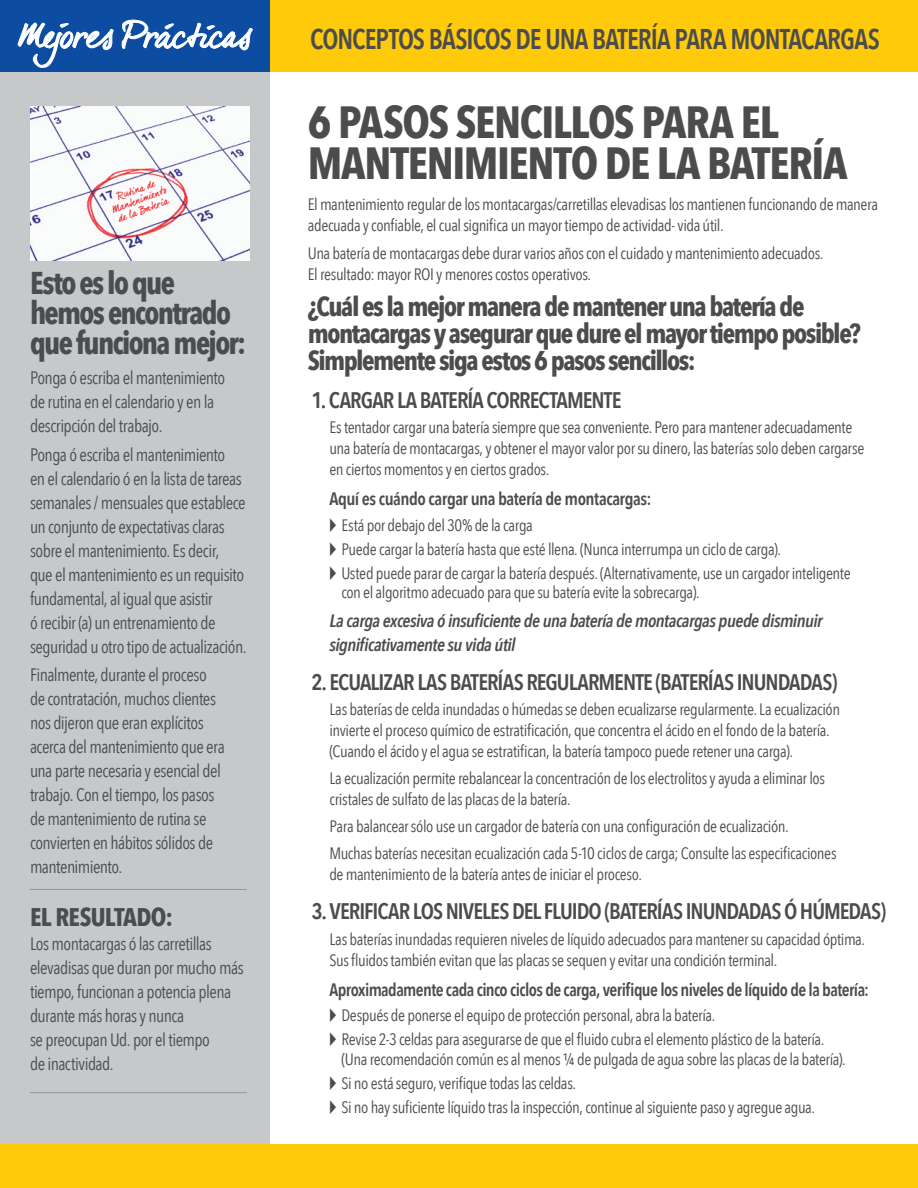
<style>
.page{position:relative;width:918px;height:1188px;background:#fff}
.page>*{position:absolute;margin:0;border:0;box-sizing:border-box;transform-origin:0 0}
.t1{font:700 45px/40.5px "Avenir Next Condensed";letter-spacing:-.03em;color:#4b4c4d}
.t2{font:700 31.5px/30px "Avenir Next Condensed";letter-spacing:-.055em;color:#4b4c4d;scale:.96 1}
.t3{font:600 28.5px "Avenir Next Condensed";letter-spacing:-.035em;color:#4b4c4d;scale:.95 1}
.t4{font:700 27px/27px "Avenir Next Condensed";letter-spacing:-.055em;color:#4b4c4d}
.t5{font:700 25.5px "Avenir Next Condensed";letter-spacing:-.025em;color:#4b4c4d}
.t6{font:600 22.5px "Avenir Next Condensed";letter-spacing:-.045em;color:#4b4c4d}
.t7{font:18px/24px "Avenir Next Condensed";letter-spacing:-.03em;color:#4b4c4d}
.t8{font:600 18px "Avenir Next Condensed";letter-spacing:-.035em;color:#4b4c4d}
.t9{font:italic 600 18px/24px "Avenir Next Condensed";letter-spacing:-.03em;color:#4b4c4d}
.t10{font:16.5px/21px "Avenir Next Condensed";letter-spacing:-.025em;color:#4b4c4d}
.t11{font:10.5px/10.5px "dear Joe 6";color:#ee1d23;text-align:center;scale:.9 1}
</style>
<div class="page">
<div style="left:270px;top:0;width:648px;height:72px;background:#feca0a"></div>
<div style="left:0;top:63px;width:270px;height:1125px;background:#c7c8ca"></div>
<div style="left:0;top:0;width:270px;height:72px;background:#0d4da1"></div>
<div style="left:0;top:1145px;width:918px;height:43px;background:#feca0a"></div>
<hr style="left:30px;top:889px;width:217px;height:1px;background:#939598">
<hr style="left:30px;top:1092px;width:217px;height:1px;background:#939598">
<img style="left:30px;top:106px;width:220px;height:155px">
<svg style="left:18px;top:19px;width:235px;height:49px"></svg>
<p class="t11" style="left:107px;top:194px;width:63px;rotate:-20deg">Ruti na de<br>Mante nimie nto de la Ba te ría</p>
<h2 class="t2" style="left:30px;top:268px;width:227px">Esto es lo que hemos encontrado que funciona mejor:</h2>
<p class="t7" style="left:30px;top:366px;width:197px">Ponga ó escriba el mantenimiento de rutina en el calendario y en la descripción del trabajo.</p>
<p class="t7" style="left:30px;top:442px;width:218px">Ponga ó escriba el mantenimiento<br>en el calendario ó en la lista de tareas semanales / mensuales que establece un conjunto de expectativas claras sobre el mantenimiento. Es decir,<br>que el mantenimiento es un requisito fundamental, al igual que asistir<br>ó recibir (a) un entrenamiento de seguridad u otro tipo de actualización.</p>
<p class="t7" style="left:30px;top:663px;width:196px">Finalmente, durante el proceso de contratación, muchos clientes nos dijeron que eran explícitos acerca del mantenimiento que era una parte necesaria y esencial del trabajo. Con el tiempo, los pasos de mantenimiento de rutina se convierten en hábitos sólidos de mantenimiento.</p>
<h3 class="t5" style="left:30px;top:901px;width:145px">EL RESULTADO:</h3>
<p class="t7" style="left:30px;top:931px;width:215px">Los montacargas ó las carretillas elevadisas que duran por mucho más tiempo, funcionan a potencia plena durante más horas y nunca<br>se preocupan Ud. por el tiempo<br>de inactividad.</p>
<h3 class="t3" style="left:310px;top:21px;width:601px">CONCEPTOS BÁSICOS DE UNA BATERÍA PARA MONTACARGAS</h3>
<h1 class="t1" style="left:308px;top:102px;width:541px">6 PASOS SENCILLOS PARA EL<br>MANTENIMIENTO DE LA BATERÍA</h1>
<p class="t10" style="left:308px;top:193px;width:572px">El mantenimiento regular de los montacargas/carretillas elevadisas los mantienen funcionando de manera adecuada y confiable, el cual significa un mayor tiempo de actividad- vida útil.</p>
<p class="t10" style="left:308px;top:243px;width:517px">Una batería de montacargas debe durar varios años con el cuidado y mantenimiento adecuados.<br>El resultado: mayor ROI y menores costos operativos.</p>
<h3 class="t4" style="left:308px;top:292px;width:555px">¿Cuál es la mejor manera de mantener una batería de montacargas y asegurar que dure el mayor tiempo posible?<br>Simplemente siga estos 6 pasos sencillos:</h3>
<h3 class="t6" style="left:311px;top:386px;width:312px">1. CARGAR LA BATERÍA CORRECTAMENTE</h3>
<p class="t10" style="left:329px;top:417px;width:536px">Es tentador cargar una batería siempre que sea conveniente. Pero para mantener adecuadamente una batería de montacargas, y obtener el mayor valor por su dinero, las baterías solo deben cargarse en ciertos momentos y en ciertos grados.</p>
<p class="t8" style="left:329px;top:488px;width:324px">Aquí es cuándo cargar una batería de montacargas:</p>
<p class="t10" style="left:329px;top:514px;width:205px">◆ Está por debajo del 30% de la carga</p>
<p class="t10" style="left:329px;top:538px;width:453px">◆ Puede cargar la batería hasta que esté llena. (Nunca interrumpa un ciclo de carga).</p>
<p class="t10" style="left:341px;top:563px;width:511px;line-height:19.5px;text-indent:-12px">◆ Usted puede parar de cargar la batería después. (Alternativamente, use un cargador inteligente con el algoritmo adecuado para que su batería evite la sobrecarga).</p>
<p class="t9" style="left:329px;top:608px;width:495px">La carga excesiva ó insuficiente de una batería de montacargas puede disminuir significativamente su vida útil</p>
<h3 class="t6" style="left:311px;top:668px;width:528px">2. ECUALIZAR LAS BATERÍAS REGULARMENTE (BATERÍAS INUNDADAS)</h3>
<p class="t10" style="left:329px;top:699px;width:512px">Las baterías de celda inundadas o húmedas se deben ecualizarse regularmente. La ecualización invierte el proceso químico de estratificación, que concentra el ácido en el fondo de la batería. (Cuando el ácido y el agua se estratifican, la batería tampoco puede retener una carga).</p>
<p class="t10" style="left:329px;top:768px;width:497px">La ecualización permite rebalancear la concentración de los electrolitos y ayuda a eliminar los cristales de sulfato de las placas de la batería.</p>
<p class="t10" style="left:329px;top:813px;width:509px;line-height:27px">Para balancear sólo use un cargador de batería con una configuración de ecualización.<br>Muchas baterías necesitan ecualización cada 5-10 ciclos de carga; Consulte las especificaciones</p>
<p class="t10" style="left:329px;top:864px;width:314px">de mantenimiento de la batería antes de iniciar el proceso.</p>
<h3 class="t6" style="left:311px;top:898px;width:576px">3. VERIFICAR LOS NIVELES DEL FLUIDO (BATERÍAS INUNDADAS Ó HÚMEDAS)</h3>
<p class="t10" style="left:329px;top:928px;width:537px">Las baterías inundadas requieren niveles de líquido adecuados para mantener su capacidad óptima.<br>Sus fluidos también evitan que las placas se sequen y evitar una condición terminal.</p>
<p class="t8" style="left:329px;top:978px;width:541px">Aproximadamente cada cinco ciclos de carga, verifique los niveles de líquido de la batería:</p>
<p class="t10" style="left:329px;top:1005px;width:387px">◆ Después de ponerse el equipo de protección personal, abra la batería.</p>
<p class="t10" style="left:341px;top:1030px;width:506px;line-height:19.5px;text-indent:-12px">◆ Revise 2-3 celdas para asegurarse de que el fluido cubra el elemento plástico de la batería. (Una recomendación común es al menos ¼ de pulgada de agua sobre las placas de la batería).</p>
<p class="t10" style="left:329px;top:1072px;width:248px">◆ Si no está seguro, verifique todas las celdas.</p>
<p class="t10" style="left:329px;top:1096px;width:487px">◆ Si no hay suficiente líquido tras la inspección, continue al siguiente paso y agregue agua.</p>
</div>
